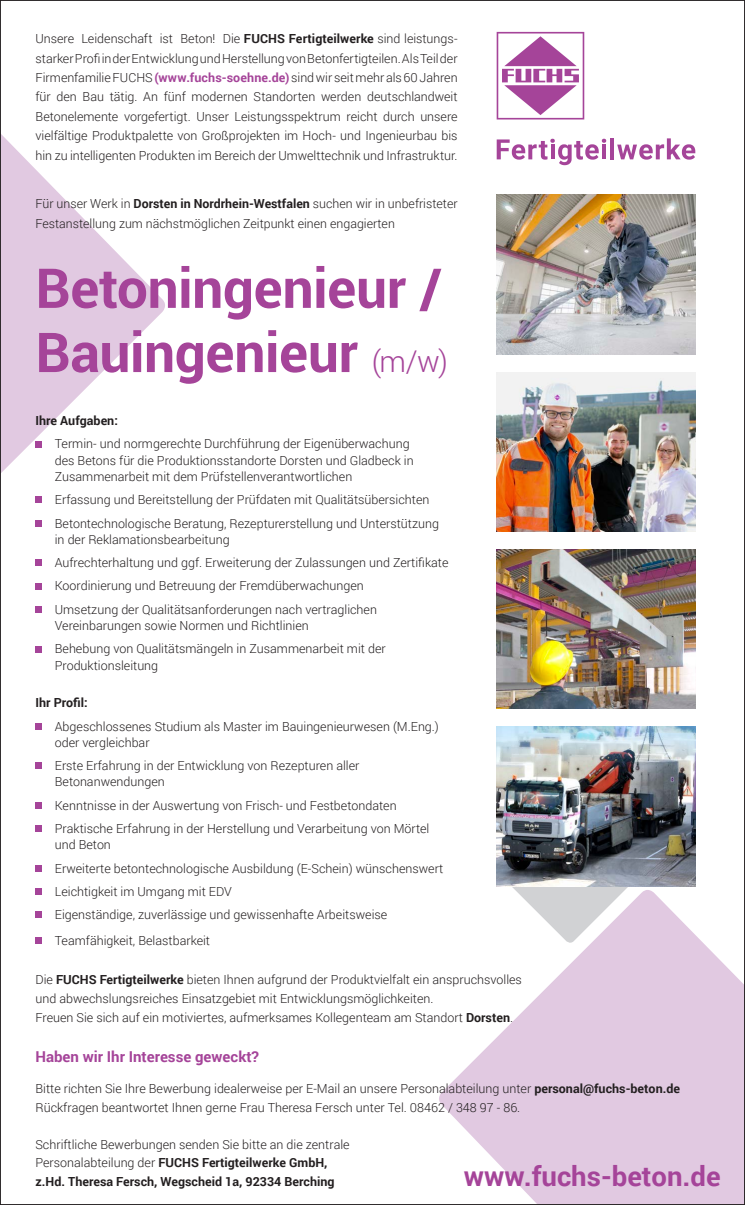
<style>
.page{position:relative;width:745px;height:1205px;background:#fff}
.page>*{position:absolute;margin:0;border:0;box-sizing:border-box;transform-origin:0 0}
.Stellentitel{font:700 55px "Roboto";letter-spacing:-.01em;color:#a54499}
.t1{font:700 27.5px "Roboto";color:#a54499}
.Zwischenhead_LILA{font:700 15px "Roboto";color:#a54499}
.Aufzählung_Stelle{font:300 12.5px/16.2px "Roboto";color:#231f20}
.Zwischenhead{font:700 12.5px "Roboto";color:#231f20}
.s1{font-weight:700}
.s2{font-weight:700;color:#a54499}
.s3{font-weight:300;font-size:30px}
</style>
<div class="page">
<svg style="left:502px;top:886px;width:134px;height:4px"></svg>
<svg style="left:439px;top:890px;width:303px;height:313px;fill:#e1c9e1"></svg>
<svg style="left:2px;top:135px;width:163px;height:392px"></svg>
<div style="left:35px;top:441px;width:7px;height:6px;background:#a54499"></div>
<div style="left:35px;top:497px;width:7px;height:6px;background:#a54499"></div>
<div style="left:35px;top:520px;width:7px;height:6px;background:#a54499"></div>
<div style="left:35px;top:559px;width:7px;height:7px;background:#a54499"></div>
<div style="left:35px;top:583px;width:7px;height:6px;background:#a54499"></div>
<div style="left:35px;top:606px;width:7px;height:7px;background:#a54499"></div>
<div style="left:35px;top:646px;width:7px;height:6px;background:#a54499"></div>
<div style="left:35px;top:723px;width:7px;height:6px;background:#a54499"></div>
<div style="left:35px;top:762px;width:7px;height:7px;background:#a54499"></div>
<div style="left:35px;top:802px;width:7px;height:6px;background:#a54499"></div>
<div style="left:35px;top:825px;width:7px;height:7px;background:#a54499"></div>
<div style="left:35px;top:865px;width:7px;height:6px;background:#a54499"></div>
<div style="left:35px;top:888px;width:7px;height:7px;background:#a54499"></div>
<div style="left:35px;top:912px;width:7px;height:6px;background:#a54499"></div>
<div style="left:35px;top:937px;width:7px;height:7px;background:#a54499"></div>
<img style="left:496px;top:549px;width:198px;height:160px">
<img style="left:496px;top:195px;width:198px;height:159px">
<img style="left:496px;top:372px;width:198px;height:159px">
<img style="left:496px;top:726px;width:198px;height:160px">
<svg style="left:496px;top:139px;width:110px;height:26px"></svg>
<hr style="left:610px;top:138px;width:4px;height:21px;background:#a54499">
<svg style="left:617px;top:138px;width:77px;height:22px"></svg>
<svg style="left:496px;top:32px;width:88px;height:87px"></svg>
<p class="Aufzählung_Stelle" style="left:35px;top:29px;width:423px;line-height:19.4px;text-align:justify">Unsere Leidenschaft ist Beton! Die <span class="s1">FUCHS Fertigteilwerke</span> sind leistungs&shy;starkerProfiinderEntwicklungundHerstellungvonBetonfertigteilen.AlsTeilder Firmenfamilie FUCHS <span class="s2">(www.fuchs-soehne.de)</span> sind wir seit mehr als 60 Jahren für den Bau tätig. An fünf modernen Standorten werden deutschlandweit Betonelemente vorgefertigt. Unser Leistungsspektrum reicht durch unsere vielfältige Produktpalette von Großprojekten im Hoch- und Ingenieurbau bis hin zu intelligenten Produkten im Bereich der Umwelttechnik und Infrastruktur.</p>
<p class="Aufzählung_Stelle" style="left:35px;top:193px;width:423px;line-height:20.5px">Für unser Werk in <span class="s1">Dorsten in Nordrhein-Westfalen</span> suchen wir in unbefristeter<br>Festanstellung zum nächstmöglichen Zeitpunkt einen engagierten</p>
<p class="Stellentitel" style="left:35px;top:249px;width:407px">Betoningenieur /</p>
<p class="Stellentitel" style="left:35px;top:314px;width:414px">Bauingenieur <span class="s3">(m/w)</span></p>
<p class="Zwischenhead" style="left:35px;top:412px;width:84px">Ihre Aufgaben:</p>
<p class="Aufzählung_Stelle" style="left:55px;top:435px;width:360px">Termin- und normgerechte Durchführung der Eigenüberwachung des Betons für die Produktionsstandorte Dorsten und Gladbeck in<br>Zusammenarbeit mit dem Prüfstellenverantwortlichen</p>
<p class="Aufzählung_Stelle" style="left:55px;top:491px;width:376px">Erfassung und Bereitstellung der Prüfdaten mit Qualitätsübersichten</p>
<p class="Aufzählung_Stelle" style="left:55px;top:514px;width:385px">Betontechnologische Beratung, Rezepturerstellung und Unterstützung in der Reklamationsbearbeitung</p>
<p class="Aufzählung_Stelle" style="left:55px;top:554px;width:395px">Aufrechterhaltung und ggf. Erweiterung der Zulassungen und Zertifikate</p>
<p class="Aufzählung_Stelle" style="left:55px;top:577px;width:310px">Koordinierung und Betreuung der Fremdüberwachungen</p>
<p class="Aufzählung_Stelle" style="left:55px;top:601px;width:323px">Umsetzung der Qualitätsanforderungen nach vertraglichen<br>Vereinbarungen sowie Normen und Richtlinien</p>
<p class="Aufzählung_Stelle" style="left:55px;top:640px;width:332px">Behebung von Qualitätsmängeln in Zusammenarbeit mit der<br>Produktionsleitung</p>
<p class="Zwischenhead" style="left:35px;top:694px;width:54px">Ihr Profil:</p>
<p class="Aufzählung_Stelle" style="left:55px;top:717px;width:385px">Abgeschlossenes Studium als Master im Bauingenieurwesen (M.Eng.) oder vergleichbar</p>
<p class="Aufzählung_Stelle" style="left:55px;top:757px;width:306px">Erste Erfahrung in der Entwicklung von Rezepturen aller<br>Betonanwendungen</p>
<p class="Aufzählung_Stelle" style="left:55px;top:797px;width:343px">Kenntnisse in der Auswertung von Frisch- und Festbetondaten</p>
<p class="Aufzählung_Stelle" style="left:55px;top:820px;width:376px">Praktische Erfahrung in der Herstellung und Verarbeitung von Mörtel und Beton</p>
<p class="Aufzählung_Stelle" style="left:55px;top:859px;width:390px">Erweiterte betontechnologische Ausbildung (E-Schein) wünschenswert</p>
<p class="Aufzählung_Stelle" style="left:55px;top:883px;width:178px">Leichtigkeit im Umgang mit EDV</p>
<p class="Aufzählung_Stelle" style="left:55px;top:906px;width:334px">Eigenständige, zuverlässige und gewissenhafte Arbeitsweise</p>
<p class="Aufzählung_Stelle" style="left:55px;top:932px;width:157px">Teamfähigkeit, Belastbarkeit</p>
<p class="Aufzählung_Stelle" style="left:35px;top:970px;width:487px;line-height:18.8px">Die <span class="s1">FUCHS Fertigteilwerke</span> bieten Ihnen aufgrund der Produktvielfalt ein anspruchsvolles und abwechslungsreiches Einsatzgebiet mit Entwicklungsmöglichkeiten.<br>Freuen Sie sich auf ein motiviertes, aufmerksames Kollegenteam am Standort <span class="s1">Dorsten</span>.</p>
<p class="Zwischenhead_LILA" style="left:35px;top:1046px;width:225px">Haben wir Ihr Interesse geweckt?</p>
<p class="Aufzählung_Stelle" style="left:35px;top:1079px;width:645px;line-height:18.8px">Bitte richten Sie Ihre Bewerbung idealerweise per E-Mail an unsere Personalabteilung unter <span class="s1">personal@fuchs-beton.de<br></span>Rückfragen beantwortet Ihnen gerne Frau Theresa Fersch unter Tel. 08462 / 348 97 - 86.</p>
<p class="Aufzählung_Stelle" style="left:35px;top:1134px;width:315px;line-height:18.8px">Schriftliche Bewerbungen senden Sie bitte an die zentrale<br>Personalabteilung der <span class="s1">FUCHS Fertigteilwerke GmbH, z.Hd. Theresa Fersch, Wegscheid 1a, 92334 Berching</span></p>
<p class="t1" style="left:463px;top:1156px;width:258px">www.fuchs-beton.de</p>
</div>
